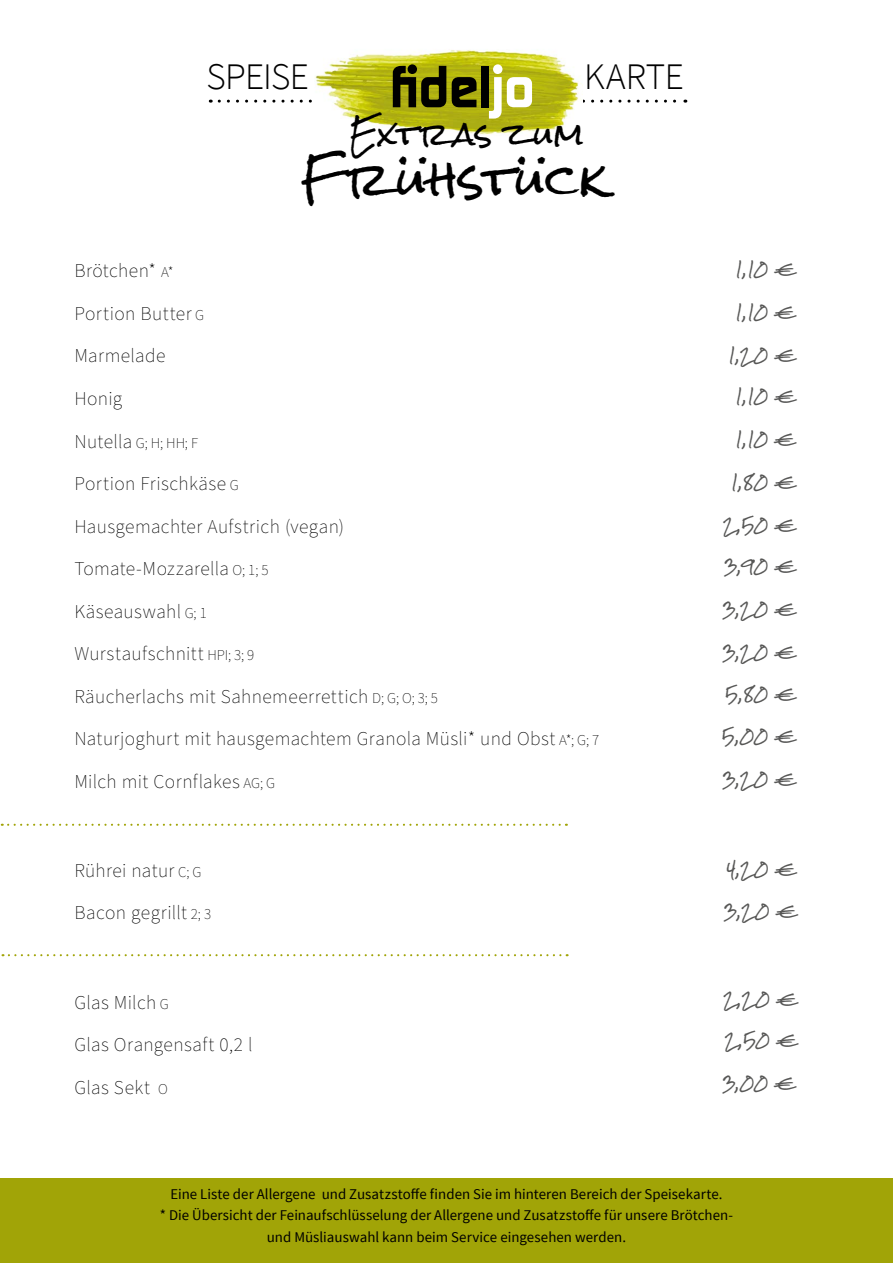
<style>
.page{position:relative;width:893px;height:1263px;background:#fff}
.page>*{position:absolute;margin:0;border:0;box-sizing:border-box;transform-origin:0 0}
.t1{font:45px "Rock Salt";letter-spacing:.02em;color:#000}
.t2{font:300 37.5px "Source Sans Pro";letter-spacing:-.02em;color:#000}
.t3{font:30px "Rock Salt";letter-spacing:.01em;color:#000}
.t4{font:200 19.5px/42.5px "Source Sans Pro";letter-spacing:.02em;color:#000}
.t5{font:15px "Rock Salt";letter-spacing:.045em;color:#575756}
.t6{font:200 15px "Source Sans Pro";color:#000}
.t7{font:14.85px/21.1px "Source Sans Pro";letter-spacing:.005em;color:#000;text-align:center}
.s1{font-size:15px}
.s2{font-size:19.5px}
</style>
<div class="page">
<div style="left:0;top:1178px;width:893px;height:85px;background:#a1a407"></div>
<img style="left:331px;top:50px;width:233px;height:85px">
<svg style="left:219px;top:64px;width:467px;height:55px"></svg>
<svg style="left:2px;top:824px;width:565px;height:2px"></svg>
<svg style="left:3px;top:954px;width:565px;height:2px"></svg>
<h2 class="t2" style="left:207px;top:54px;width:104px">SPEISE</h2>
<h2 class="t2" style="left:584px;top:54px;width:101px">KARTE</h2>
<h3 class="t3" style="left:350px;top:118px;width:236px">Extr as z um</h3>
<h1 class="t1" style="left:301px;top:155px;width:308px">Fr ühstück</h1>
<p class="t4" style="left:74px;top:250px;width:131px">Brötchen* <span class="s1">A*<br></span>Portion Butter <span class="s1">G<br></span>Marmelade<br>Honig</p>
<p class="t6" style="left:74px;top:432px;width:125px"><span class="s2">Nutella</span> G; H; HH; F</p>
<p class="t4" style="left:74px;top:463px;width:526px">Portion Frischkäse <span class="s1">G<br></span>Hausgemachter Aufstrich (vegan)<br>Tomate-Mozzarella <span class="s1">O; 1; 5<br></span>Käseauswahl <span class="s1">G; 1<br></span>Wurstaufschnitt <span class="s1">HPI; 3; 9<br></span>Räucherlachs mit Sahnemeerrettich <span class="s1">D; G; O; 3; 5<br></span>Naturjoghurt mit hausgemachtem Granola Müsli* und Obst <span class="s1">A*; G; 7<br></span>Milch mit Cornflakes <span class="s1">AG; G</span></p>
<p class="t4" style="left:74px;top:850px;width:138px">Rührei natur <span class="s1">C; G<br></span>Bacon gegrillt <span class="s1">2; 3</span></p>
<p class="t4" style="left:74px;top:982px;width:180px">Glas Milch <span class="s1">G<br></span>Glas Orangensaft 0,2 l<br>Glas Sekt <span class="s1">O</span></p>
<p class="t5" style="left:735px;top:261px;width:64px">1,10 €</p>
<p class="t5" style="left:735px;top:304px;width:64px">1,10 €</p>
<p class="t5" style="left:728px;top:347px;width:71px">1,2 0 €</p>
<p class="t5" style="left:735px;top:388px;width:64px">1,10 €</p>
<p class="t5" style="left:735px;top:431px;width:64px">1,10 €</p>
<p class="t5" style="left:731px;top:474px;width:68px">1,80 €</p>
<p class="t5" style="left:723px;top:517px;width:76px">2 ,50 €</p>
<p class="t5" style="left:724px;top:558px;width:75px">3,90 €</p>
<p class="t5" style="left:722px;top:601px;width:77px">3,2 0 €</p>
<p class="t5" style="left:722px;top:643px;width:77px">3,2 0 €</p>
<p class="t5" style="left:725px;top:686px;width:74px">5,80 €</p>
<p class="t5" style="left:722px;top:728px;width:77px">5,00 €</p>
<p class="t5" style="left:722px;top:771px;width:77px">3,2 0 €</p>
<p class="t5" style="left:726px;top:861px;width:73px">4,2 0 €</p>
<p class="t5" style="left:724px;top:903px;width:77px">3,2 0 €</p>
<p class="t5" style="left:723px;top:991px;width:78px">2,20 €</p>
<p class="t5" style="left:725px;top:1032px;width:76px">2 ,50 €</p>
<p class="t5" style="left:722px;top:1075px;width:77px">3,00 €</p>
<p class="t7" style="left:160px;top:1184px;width:575px">Eine Liste der Allergene und Zusatzstoffe finden Sie im hinteren Bereich der Speisekarte.<br>* Die Übersicht der Feinaufschlüsselung der Allergene und Zusatzstoffe für unsere Brötchen&shy;und Müsliauswahl kann beim Service eingesehen werden.</p>
</div>
